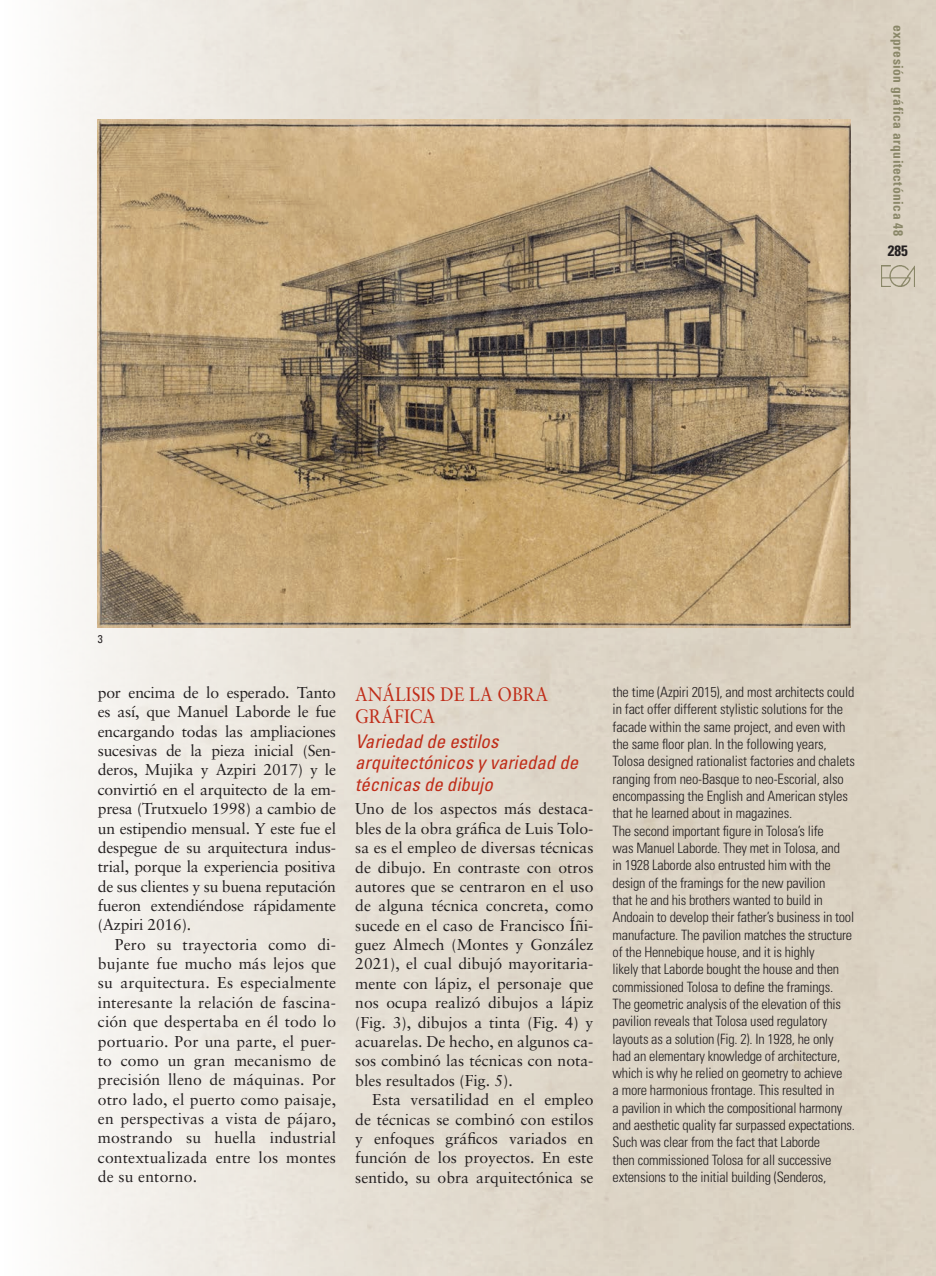
<style>
.page{position:relative;width:936px;height:1276px;background:#fff}
.page>*{position:absolute;margin:0;border:0;box-sizing:border-box;transform-origin:0 0}
.TITULAR_1_INGLES{font:19.5px/21.9px "Sabon";color:#c02d19;scale:.9 1}
.SUBTITULO_CAST{font:italic condensed 18.75px/21.1px "Univers";color:#c02d19}
.t1{font:15.75px/19.4px "Sabon";color:#231f20;text-align:justify}
.t2{font:700 condensed 15px "Univers";color:#231f20}
.No_Spacing{font:300 condensed 14.25px/17.2px "Univers";letter-spacing:-.015em;color:#231f20}
.t3{font:700 condensed 13.5px "Univers";letter-spacing:.035em;color:#8a8768}
.PIES_DE_FOTO_INGLES{font:condensed 11.25px "Univers";color:#231f20}
</style>
<div class="page">
<img style="left:60px;top:0;width:875px;height:1276px">
<img style="left:880px;top:265px;width:34px;height:21px">
<img style="left:98px;top:119px;width:752px;height:508px">
<p class="t3" style="left:906px;top:25px;width:213px;rotate:90deg">expresión gráfica arquitectónica 48</p>
<p class="t2" style="left:887px;top:242px;width:21px">285</p>
<p class="PIES_DE_FOTO_INGLES" style="left:98px;top:632px;width:6px">3</p>
<p class="t1" style="left:98px;top:682px;width:240px">por encima de lo esperado. Tanto es así, que Manuel Laborde le fue encargando todas las ampliaciones sucesivas de la pieza inicial (Sen&shy;deros, Mujika y Azpiri 2017) y le convirtió en el arquitecto de la em&shy;presa (Trutxuelo 1998) a cambio de un estipendio mensual. Y este fue el despegue de su arquitectura indus&shy;trial, porque la experiencia positiva de sus clientes y su buena reputación fueron extendiéndose rápidamente (Azpiri 2016).</p>
<p class="t1" style="left:98px;top:934px;width:240px;text-indent:17px">Pero su trayectoria como di&shy;bujante fue mucho más lejos que su arquitectura. Es especialmente interesante la relación de fascina&shy;ción que despertaba en él todo lo portuario. Por una parte, el puer&shy;to como un gran mecanismo de precisión lleno de máquinas. Por otro lado, el puerto como paisaje, en perspectivas a vista de pájaro, mostrando su huella industrial contextualizada entre los montes de su entorno.</p>
<p class="TITULAR_1_INGLES" style="left:355px;top:683px;width:216px">ANÁLISIS DE LA OBRA<br>GRÁFICA</p>
<p class="SUBTITULO_CAST" style="left:355px;top:731px;width:224px">Variedad de estilos arquitectónicos y variedad de técnicas de dibujo</p>
<p class="t1" style="left:355px;top:799px;width:240px">Uno de los aspectos más destaca&shy;bles de la obra gráfica de Luis Tolo&shy;sa es el empleo de diversas técnicas de dibujo. En contraste con otros autores que se centraron en el uso de alguna técnica concreta, como sucede en el caso de Francisco Íñi&shy;guez Almech (Montes y González 2021), el cual dibujó mayoritaria&shy;mente con lápiz, el personaje que nos ocupa realizó dibujos a lápiz (Fig. 3), dibujos a tinta (Fig. 4) y acuarelas. De hecho, en algunos ca&shy;sos combinó las técnicas con nota&shy;bles resultados (Fig. 5).</p>
<p class="t1" style="left:355px;top:1090px;width:240px;text-indent:17px">Esta versatilidad en el empleo de técnicas se combinó con estilos y enfoques gráficos variados en función de los proyectos. En este sentido, su obra arquitectónica se</p>
<p class="No_Spacing" style="left:612px;top:683px;width:244px">the time (Azpiri 2015), and most architects could in fact offer different stylistic solutions for the facade within the same project, and even with the same floor plan. In the following years, Tolosa designed rationalist factories and chalets ranging from neo-Basque to neo-Escorial, also encompassing the English and American styles that he learned about in magazines.</p>
<p class="No_Spacing" style="left:612px;top:822px;width:243px">The second important figure in Tolosa’s life<br>was Manuel Laborde. They met in Tolosa, and<br>in 1928 Laborde also entrusted him with the design of the framings for the new pavilion<br>that he and his brothers wanted to build in Andoain to develop their father’s business in tool manufacture. The pavilion matches the structure of the Hennebique house, and it is highly<br>likely that Laborde bought the house and then commissioned Tolosa to define the framings.</p>
<p class="No_Spacing" style="left:612px;top:995px;width:244px">The geometric analysis of the elevation of this pavilion reveals that Tolosa used regulatory layouts as a solution (Fig. 2). In 1928, he only had an elementary knowledge of architecture, which is why he relied on geometry to achieve<br>a more harmonious frontage. This resulted in<br>a pavilion in which the compositional harmony and aesthetic quality far surpassed expectations.<br>Such was clear from the fact that Laborde<br>then commissioned Tolosa for all successive extensions to the initial building (Senderos,</p>
</div>
